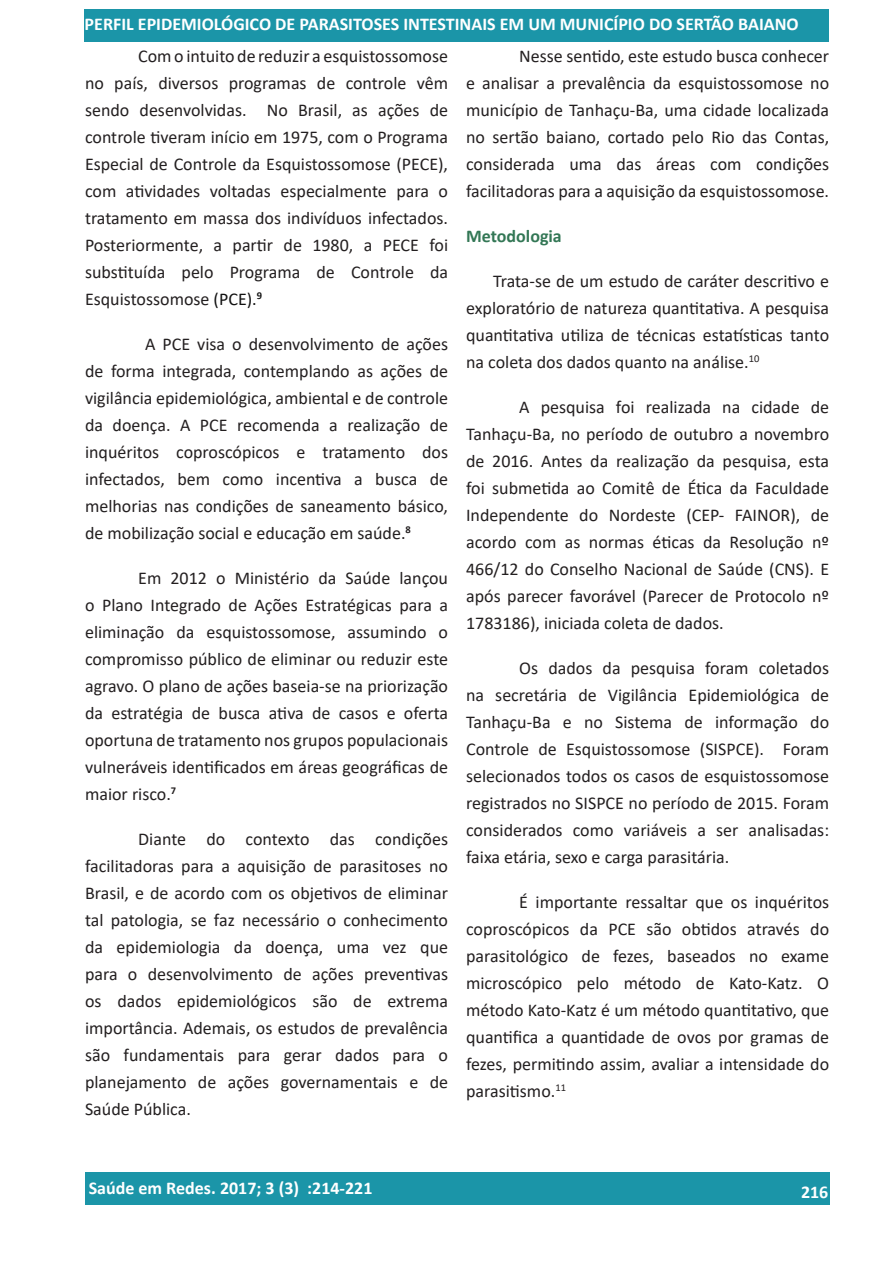
<style>
.page{position:relative;width:893px;height:1263px;background:#fff}
.page>*{position:absolute;margin:0;border:0;box-sizing:border-box;transform-origin:0 0}
.t1{font:18px/27px "Calibri";color:#231f20;text-align:justify}
.t2{font:700 18px "Calibri";color:#fff}
.t3{font:700 18px "Calibri";color:#375}
.s1{color:#111}
</style>
<div class="page">
<div style="left:85px;top:1172px;width:744px;height:33px;background:#1b95a8"></div>
<div style="left:85px;top:9px;width:744px;height:33px;background:#1b95a8"></div>
<p class="t2" style="left:85px;top:11px;width:716px">PERFIL EPIDEMIOLÓGICO DE PARASITOSES INTESTINAIS EM UM MUNICÍPIO DO SERTÃO BAIANO</p>
<p class="t1" style="left:85px;top:42px;width:365px;text-indent:53px">Com o intuito de reduzir a esquistossomose no país, diversos programas de controle vêm sendo desenvolvidas. No Brasil, as ações de controle tiveram início em 1975, com o Programa Especial de Controle da Esquistossomose (PECE), com atividades voltadas especialmente para o tratamento em massa dos indivíduos infectados.<br>Posteriormente, a partir de 1980, a PECE foi substituída pelo Programa de Controle da Esquistossomose <span class="s1">(PCE).</span><sup>9</sup></p>
<p class="t1" style="left:85px;top:330px;width:365px;text-indent:60px">A PCE visa o desenvolvimento de ações de forma integrada, contemplando as ações de vigilância epidemiológica, ambiental e de controle da doença. A PCE recomenda a realização de inquéritos coproscópicos e tratamento dos infectados, bem como incentiva a busca de melhorias nas condições de saneamento básico, de mobilização social e educação em saúde.<sup>8</sup></p>
<p class="t1" style="left:85px;top:564px;width:365px;text-indent:53px">Em 2012 o Ministério da Saúde lançou o Plano Integrado de Ações Estratégicas para a eliminação da esquistossomose, assumindo o compromisso público de eliminar ou reduzir este agravo. O plano de ações baseia-se na priorização da estratégia de busca ativa de casos e oferta oportuna de tratamento nos grupos populacionais vulneráveis identificados em áreas geográficas de maior risco.<sup>7</sup></p>
<p class="t1" style="left:85px;top:825px;width:365px;text-indent:53px">Diante do contexto das condições facilitadoras para a aquisição de parasitoses no Brasil, e de acordo com os objetivos de eliminar tal patologia, se faz necessário o conhecimento da epidemiologia da doença, uma vez que para o desenvolvimento de ações preventivas os dados epidemiológicos são de extrema importância. Ademais, os estudos de prevalência são fundamentais para gerar dados para o planejamento de ações governamentais e de Saúde Pública.</p>
<p class="t1" style="left:466px;top:42px;width:365px;text-indent:53px">Nesse sentido, este estudo busca conhecer e analisar a prevalência da esquistossomose no município de Tanhaçu-Ba, uma cidade localizada no sertão baiano, cortado pelo Rio das Contas, considerada uma das áreas com condições facilitadoras para a aquisição da esquistossomose.</p>
<p class="t3" style="left:466px;top:223px;width:97px">Metodologia</p>
<p class="t1" style="left:466px;top:267px;width:365px;text-indent:27px">Trata-se de um estudo de caráter descritivo e exploratório de natureza quantitativa. A pesquisa quantitativa utiliza de técnicas estatísticas tanto na coleta dos dados quanto na análise.<sup>10</sup></p>
<p class="t1" style="left:466px;top:393px;width:365px;text-indent:53px">A pesquisa foi realizada na cidade de Tanhaçu-Ba, no período de outubro a novembro de 2016. Antes da realização da pesquisa, esta foi submetida ao Comitê de Ética da Faculdade Independente do Nordeste (CEP- FAINOR), de acordo com as normas éticas da Resolução nº 466/12 do Conselho Nacional de Saúde (CNS). E após parecer favorável (Parecer de Protocolo nº 1783186), iniciada coleta de dados.</p>
<p class="t1" style="left:466px;top:654px;width:365px;text-indent:53px">Os dados da pesquisa foram coletados na secretária de Vigilância Epidemiológica de Tanhaçu-Ba e no Sistema de informação do Controle de Esquistossomose (SISPCE). Foram selecionados todos os casos de esquistossomose registrados no SISPCE no período de 2015. Foram considerados como variáveis a ser analisadas: faixa etária, sexo e carga parasitária.</p>
<p class="t1" style="left:466px;top:888px;width:365px;text-indent:53px">É importante ressaltar que os inquéritos coproscópicos da PCE são obtidos através do parasitológico de fezes, baseados no exame microscópico pelo método de Kato-Katz. O método Kato-Katz é um método quantitativo, que quantifica a quantidade de ovos por gramas de fezes, permitindo assim, avaliar a intensidade do parasitismo.<sup>11</sup></p>
<p class="t2" style="left:89px;top:1175px;width:285px">Saúde em Redes. 2017; 3 (3) :214-221</p>
<p class="t2" style="left:801px;top:1179px;width:29px">216</p>
</div>
